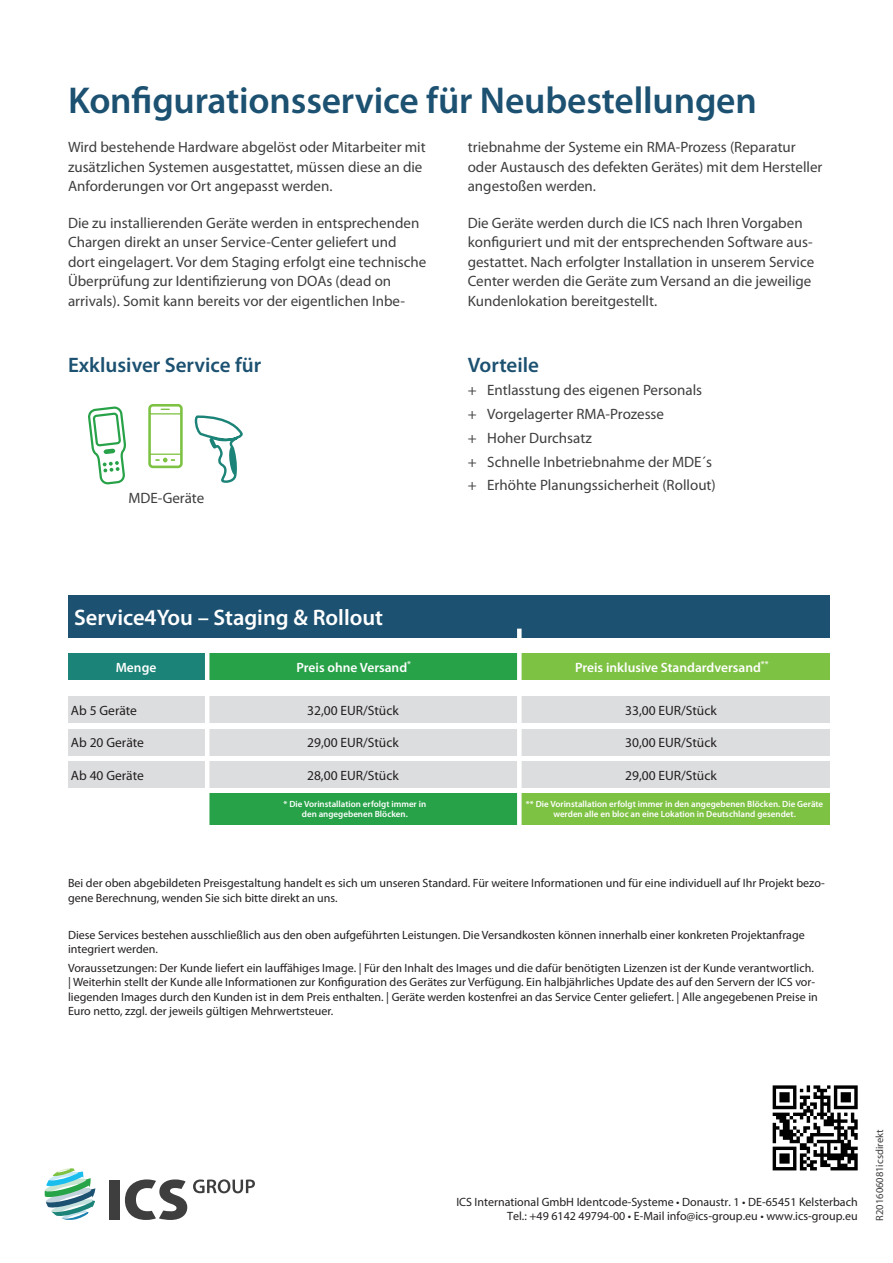
<style>
.page{position:relative;width:893px;height:1263px;background:#fff}
.page>*{position:absolute;margin:0;border:0;box-sizing:border-box;transform-origin:0 0}
.t1{font:600 37.5px "Myriad Pro";letter-spacing:-.005em;color:#1c5171}
.t2{font:600 22.5px "Myriad Pro";color:#fff}
.t3{font:600 21px "Myriad Pro";color:#1c5171}
.t4{font:15px/19.5px "Myriad Pro";color:#3e3e3f}
.t5{font:13.5px "Myriad Pro";color:#231f20}
.t6{font:600 13.5px "Myriad Pro";color:#fff}
.t7{font:12px/14.4px "Myriad Pro";color:#231f20}
.t8{font:10.5px "Myriad Pro";color:#3e3e3f}
.t9{font:600 9px/10.8px "Myriad Pro";color:#fff;text-align:center}
.t10{font:600 8.7px "Myriad Pro";color:#fff}
</style>
<div class="page">
<svg style="left:45px;top:1168px;width:50px;height:52px"></svg>
<div style="left:109px;top:1180px;width:10px;height:40px;background:#3e3e3f"></div>
<svg style="left:125px;top:1179px;width:62px;height:41px"></svg>
<svg style="left:193px;top:1179px;width:62px;height:14px"></svg>
<svg style="left:773px;top:1085px;width:85px;height:85px"></svg>
<svg style="left:88px;top:406px;width:38px;height:78px"></svg>
<div style="left:209px;top:794px;width:309px;height:31px;background:#28a248"></div>
<div style="left:521px;top:794px;width:308px;height:31px;background:#7ec243"></div>
<div style="left:521px;top:653px;width:308px;height:27px;background:#7ec243"></div>
<div style="left:68px;top:697px;width:761px;height:26px;background:#dcdddf"></div>
<div style="left:209px;top:653px;width:309px;height:27px;background:#28a248"></div>
<div style="left:68px;top:653px;width:139px;height:27px;background:#1b8377"></div>
<div style="left:68px;top:729px;width:761px;height:27px;background:#dcdddf"></div>
<div style="left:68px;top:761px;width:761px;height:27px;background:#dcdddf"></div>
<hr style="left:205px;top:629px;width:4px;height:209px;background:#fff">
<div style="left:68px;top:595px;width:761px;height:43px;background:#1c5171"></div>
<div style="left:517px;top:629px;width:5px;height:209px;background:#fff"></div>
<svg style="left:194px;top:415px;width:49px;height:68px"></svg>
<div style="left:148px;top:404px;width:35px;height:64px;border:3px solid #7ec243;border-radius:3px"></div>
<hr style="left:149px;top:413px;width:32px;height:1px;background:#7ec243">
<hr style="left:149px;top:454px;width:32px;height:1px;background:#7ec243">
<svg style="left:155px;top:458px;width:20px;height:4px"></svg>
<h1 class="t1" style="left:68px;top:77px;width:690px">Konfigurationsservice für Neubestellungen</h1>
<p class="t4" style="left:68px;top:138px;width:359px">Wird bestehende Hardware abgelöst oder Mitarbeiter mit zusätzlichen Systemen ausgestattet, müssen diese an die<br>Anforderungen vor Ort angepasst werden.</p>
<p class="t4" style="left:68px;top:213px;width:360px">Die zu installierenden Geräte werden in entsprechenden Chargen direkt an unser Service-Center geliefert und dort eingelagert. Vor dem Staging erfolgt eine technische Überprüfung zur Identifizierung von DOAs (dead on arrivals). Somit kann bereits vor der eigentlichen Inbe-</p>
<h3 class="t3" style="left:68px;top:351px;width:195px">Exklusiver Service für</h3>
<p class="t4" style="left:128px;top:489px;width:77px">MDE-Geräte</p>
<p class="t4" style="left:468px;top:138px;width:356px">triebnahme der Systeme ein RMA-Prozess (Reparatur oder Austausch des defekten Gerätes) mit dem Hersteller angestoßen werden.</p>
<p class="t4" style="left:468px;top:213px;width:348px">Die Geräte werden durch die ICS nach Ihren Vorgaben konfiguriert und mit der entsprechenden Software aus&shy;gestattet. Nach erfolgter Installation in unserem Service Center werden die Geräte zum Versand an die jeweilige Kundenlokation bereitgestellt.</p>
<h3 class="t3" style="left:468px;top:351px;width:73px">Vorteile</h3>
<p class="t4" style="left:468px;top:379px;width:250px;line-height:23.7px">+ Entlasstung des eigenen Personals<br>+ Vorgelagerter RMA-Prozesse<br>+ Hoher Durchsatz<br>+ Schnelle Inbetriebnahme der MDE´s + Erhöhte Planungssicherheit (Rollout)</p>
<h2 class="t2" style="left:74px;top:603px;width:311px">Service4You – Staging &amp; Rollout</h2>
<p class="t6" style="left:297px;top:659px;width:112px">Preis ohne Versand</p>
<p class="t6" style="left:116px;top:659px;width:42px">Menge</p>
<p class="t10" style="left:407px;top:659px;width:5px">*</p>
<p class="t6" style="left:575px;top:659px;width:195px">Preis inklusive Standardversand<sup>**</sup></p>
<p class="t5" style="left:71px;top:703px;width:68px">Ab 5 Geräte</p>
<p class="t5" style="left:307px;top:703px;width:93px">32,00 EUR/Stück</p>
<p class="t5" style="left:625px;top:703px;width:93px">33,00 EUR/Stück</p>
<p class="t5" style="left:71px;top:735px;width:75px">Ab 20 Geräte</p>
<p class="t5" style="left:307px;top:735px;width:93px">29,00 EUR/Stück</p>
<p class="t5" style="left:625px;top:735px;width:93px">30,00 EUR/Stück</p>
<p class="t5" style="left:71px;top:768px;width:75px">Ab 40 Geräte</p>
<p class="t5" style="left:307px;top:768px;width:93px">28,00 EUR/Stück</p>
<p class="t5" style="left:625px;top:768px;width:93px">29,00 EUR/Stück</p>
<p class="t9" style="left:284px;top:798px;width:144px">* Die Vorinstallation erfolgt immer in den angegebenen Blöcken.</p>
<p class="t9" style="left:526px;top:798px;width:299px">** Die Vorinstallation erfolgt immer in den angegebenen Blöcken. Die Geräte werden alle en bloc an eine Lokation in Deutschland gesendet.</p>
<p class="t7" style="left:68px;top:876px;width:758px">Bei der oben abgebildeten Preisgestaltung handelt es sich um unseren Standard. Für weitere Informationen und für eine individuell auf Ihr Projekt bezo&shy;gene Berechnung, wenden Sie sich bitte direkt an uns.</p>
<p class="t7" style="left:68px;top:928px;width:738px">Diese Services bestehen ausschließlich aus den oben aufgeführten Leistungen. Die Versandkosten können innerhalb einer konkreten Projektanfrage integriert werden.</p>
<p class="t7" style="left:68px;top:961px;width:751px">Voraussetzungen: Der Kunde liefert ein lauffähiges Image. | Für den Inhalt des Images und die dafür benötigten Lizenzen ist der Kunde verantwortlich. | Weiterhin stellt der Kunde alle Informationen zur Konfiguration des Gerätes zur Verfügung. Ein halbjährliches Update des auf den Servern der ICS vor&shy;liegenden Images durch den Kunden ist in dem Preis enthalten. | Geräte werden kostenfrei an das Service Center geliefert. | Alle angegebenen Preise in Euro netto, zzgl. der jeweils gültigen Mehrwertsteuer.</p>
<p class="t7" style="left:456px;top:1194px;width:403px;text-align:right">ICS International GmbH Identcode-Systeme • Donaustr. 1 • DE-65451 Kelsterbach<br>Tel.: +49 6142 49794-00 • E-Mail info@ics-group.eu • www.ics-group.eu</p>
<p class="t8" style="left:874px;top:1220px;width:92px;rotate:-90deg">R201606081icsdirekt</p>
</div>
